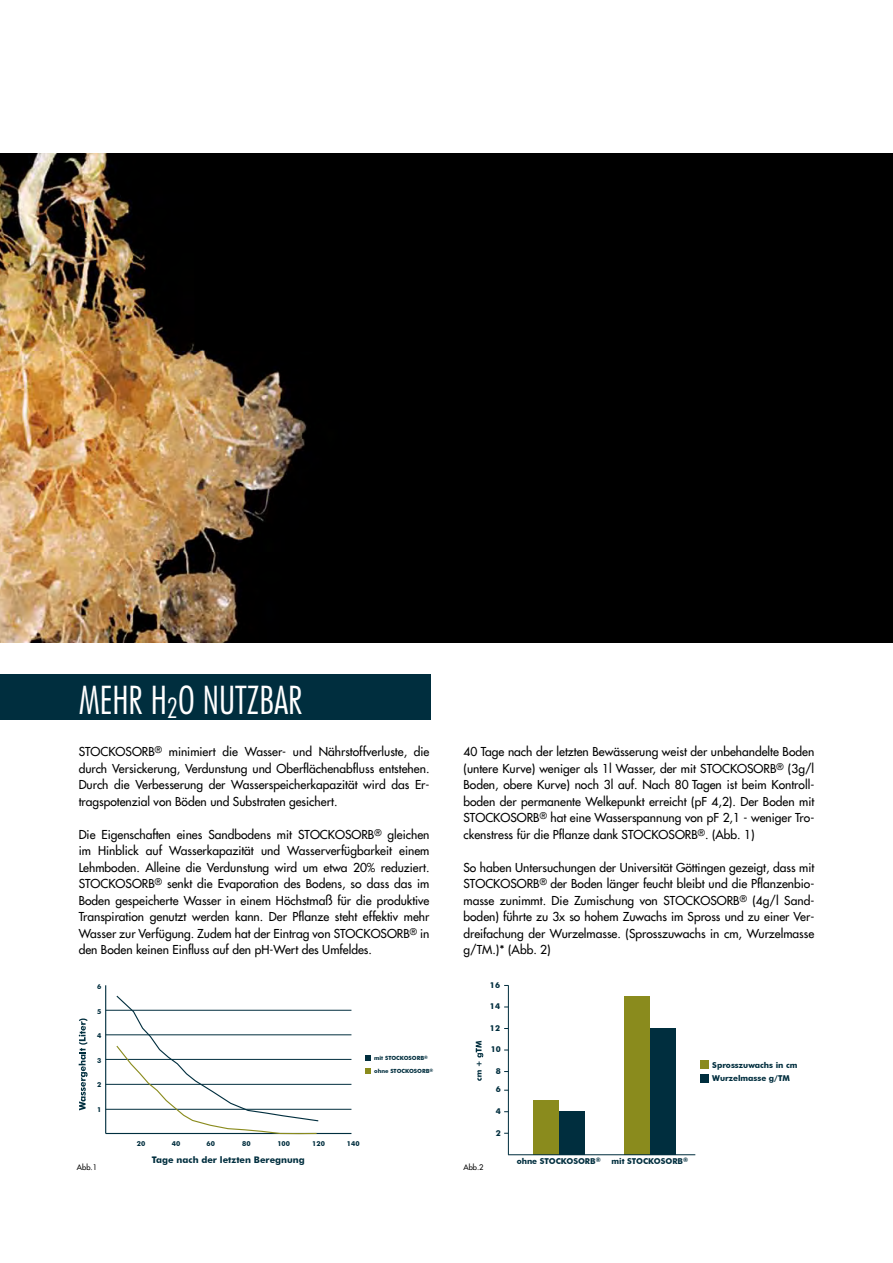
<style>
.page{position:relative;width:893px;height:1263px;background:#fff}
.page>*{position:absolute;margin:0;border:0;box-sizing:border-box;transform-origin:0 0}
.t1{font:300 condensed 37.5px "Futura LT";color:#fff}
.t2{font:12px/16.5px "Futura LT";color:#000;text-align:justify}
.t3{font:700 9.15px "Futura BT";color:#002e3e}
.t4{font:700 8.1px/13.4px "Futura BT";color:#002e3e}
.t5{font:7.5px "Futura LT";color:#000}
.t6{font:700 6.75px "Futura BT";color:#002e3e}
.t7{font:700 5.7px "Futura BT";color:#002e3e}
</style>
<div class="page">
<div style="left:0;top:675px;width:431px;height:45px;background:#002e3e"></div>
<hr style="left:105px;top:985px;width:1px;height:148px;background:#002e3e">
<hr style="left:106px;top:1133px;width:245px;height:1px;background:#002e3e">
<hr style="left:106px;top:1010px;width:245px;height:1px;background:#002e3e">
<hr style="left:106px;top:1034px;width:245px;height:1px;background:#002e3e">
<hr style="left:106px;top:1059px;width:245px;height:1px;background:#002e3e">
<hr style="left:106px;top:1084px;width:245px;height:1px;background:#002e3e">
<hr style="left:106px;top:1109px;width:245px;height:1px;background:#002e3e">
<svg style="left:79px;top:1018px;width:9px;height:92px"></svg>
<svg style="left:115px;top:995px;width:205px;height:140px"></svg>
<svg style="left:365px;top:1069px;width:6px;height:5px"></svg>
<svg style="left:365px;top:1055px;width:6px;height:6px"></svg>
<hr style="left:508px;top:985px;width:1px;height:170px;background:#002e3e">
<div style="left:533px;top:1100px;width:26px;height:55px;background:#8a8b1d"></div>
<div style="left:559px;top:1112px;width:26px;height:43px;background:#002e3e"></div>
<div style="left:624px;top:996px;width:26px;height:159px;background:#8a8b1d"></div>
<div style="left:650px;top:1028px;width:26px;height:127px;background:#002e3e"></div>
<hr style="left:508px;top:1154px;width:187px;height:1px;background:#002e3e">
<div style="left:700px;top:1061px;width:8px;height:8px;background:#8a8b1d"></div>
<div style="left:700px;top:1074px;width:8px;height:8px;background:#002e3e"></div>
<svg style="left:476px;top:1041px;width:7px;height:40px"></svg>
<img style="left:0;top:153px;width:893px;height:489px">
<h1 class="t1" style="left:79px;top:677px;width:225px">MEHR H<sub>2</sub>O NUTZBAR</h1>
<p class="t2" style="left:79px;top:743px;width:352px">STOCKOSORB<sup>®</sup> minimiert die Wasser- und Nährstoffverluste, die durch Versickerung, Verdunstung und Oberflächenabfluss entstehen.<br>Durch die Verbesserung der Wasserspeicherkapazität wird das Er&shy;tragspotenzial von Böden und Substraten gesichert.</p>
<p class="t2" style="left:79px;top:826px;width:352px">Die Eigenschaften eines Sandbodens mit STOCKOSORB<sup>®</sup> gleichen im Hinblick auf Wasserkapazität und Wasserverfügbarkeit einem Lehmboden. Alleine die Verdunstung wird um etwa 20% reduziert.<br>STOCKOSORB<sup>®</sup> senkt die Evaporation des Bodens, so dass das im Boden gespeicherte Wasser in einem Höchstmaß für die produktive Transpiration genutzt werden kann. Der Pflanze steht effektiv mehr Wasser zur Verfügung. Zudem hat der Eintrag von STOCKOSORB<sup>®</sup> in den Boden keinen Einfluss auf den pH-Wert des Umfeldes.</p>
<p class="t6" style="left:97px;top:983px;width:6px">6</p>
<p class="t6" style="left:97px;top:1007px;width:6px">5</p>
<p class="t6" style="left:97px;top:1032px;width:6px">4</p>
<p class="t6" style="left:97px;top:1056px;width:6px">3</p>
<p class="t6" style="left:97px;top:1080px;width:6px">2</p>
<p class="t6" style="left:97px;top:1105px;width:6px">1</p>
<p class="t7" style="left:374px;top:1054px;width:55px">mit STOCKOSORB<sup>®</sup></p>
<p class="t7" style="left:374px;top:1067px;width:61px">ohne STOCKOSORB<sup>®</sup></p>
<p class="t6" style="left:137px;top:1139px;width:10px">20</p>
<p class="t6" style="left:172px;top:1139px;width:10px">40</p>
<p class="t6" style="left:206px;top:1139px;width:10px">60</p>
<p class="t6" style="left:242px;top:1139px;width:10px">80</p>
<p class="t6" style="left:277px;top:1139px;width:14px">100</p>
<p class="t6" style="left:312px;top:1139px;width:14px">120</p>
<p class="t6" style="left:347px;top:1139px;width:14px">140</p>
<p class="t2" style="left:463px;top:743px;width:352px">40 Tage nach der letzten Bewässerung weist der unbehandelte Boden (untere Kurve) weniger als 1l Wasser, der mit STOCKOSORB<sup>®</sup> (3g/l Boden, obere Kurve) noch 3l auf. Nach 80 Tagen ist beim Kontroll&shy;boden der permanente Welkepunkt erreicht (pF 4,2). Der Boden mit STOCKOSORB<sup>®</sup> hat eine Wasserspannung von pF 2,1 - weniger Tro&shy;ckenstress für die Pflanze dank STOCKOSORB<sup>®</sup>. (Abb. 1)</p>
<p class="t2" style="left:463px;top:859px;width:352px">So haben Untersuchungen der Universität Göttingen gezeigt, dass mit STOCKOSORB<sup>®</sup> der Boden länger feucht bleibt und die Pflanzenbio&shy;masse zunimmt. Die Zumischung von STOCKOSORB<sup>®</sup> (4g/l Sand&shy;boden) führte zu 3x so hohem Zuwachs im Spross und zu einer Ver&shy;dreifachung der Wurzelmasse. (Sprosszuwachs in cm, Wurzelmasse g/TM.)* (Abb. 2)</p>
<p class="t4" style="left:490px;top:978px;width:12px">16</p>
<p class="t4" style="left:490px;top:1000px;width:12px">14</p>
<p class="t4" style="left:490px;top:1021px;width:12px">12</p>
<p class="t4" style="left:491px;top:1043px;width:12px">10</p>
<p class="t4" style="left:496px;top:1064px;width:7px">8</p>
<p class="t4" style="left:496px;top:1083px;width:7px">6</p>
<p class="t4" style="left:496px;top:1104px;width:7px">4</p>
<p class="t4" style="left:496px;top:1126px;width:7px">2</p>
<p class="t4" style="left:712px;top:1058px;width:87px">Sprosszuwachs in cm<br>Wurzelmasse g/TM</p>
<p class="t3" style="left:152px;top:1154px;width:154px">Tage nach der letzten Beregnung</p>
<p class="t5" style="left:77px;top:1162px;width:22px">Abb.1</p>
<p class="t5" style="left:463px;top:1162px;width:22px">Abb.2</p>
<p class="t4" style="left:517px;top:1154px;width:86px">ohne STOCKOSORB<sup>®</sup></p>
<p class="t4" style="left:612px;top:1154px;width:78px">mit STOCKOSORB<sup>®</sup></p>
</div>
